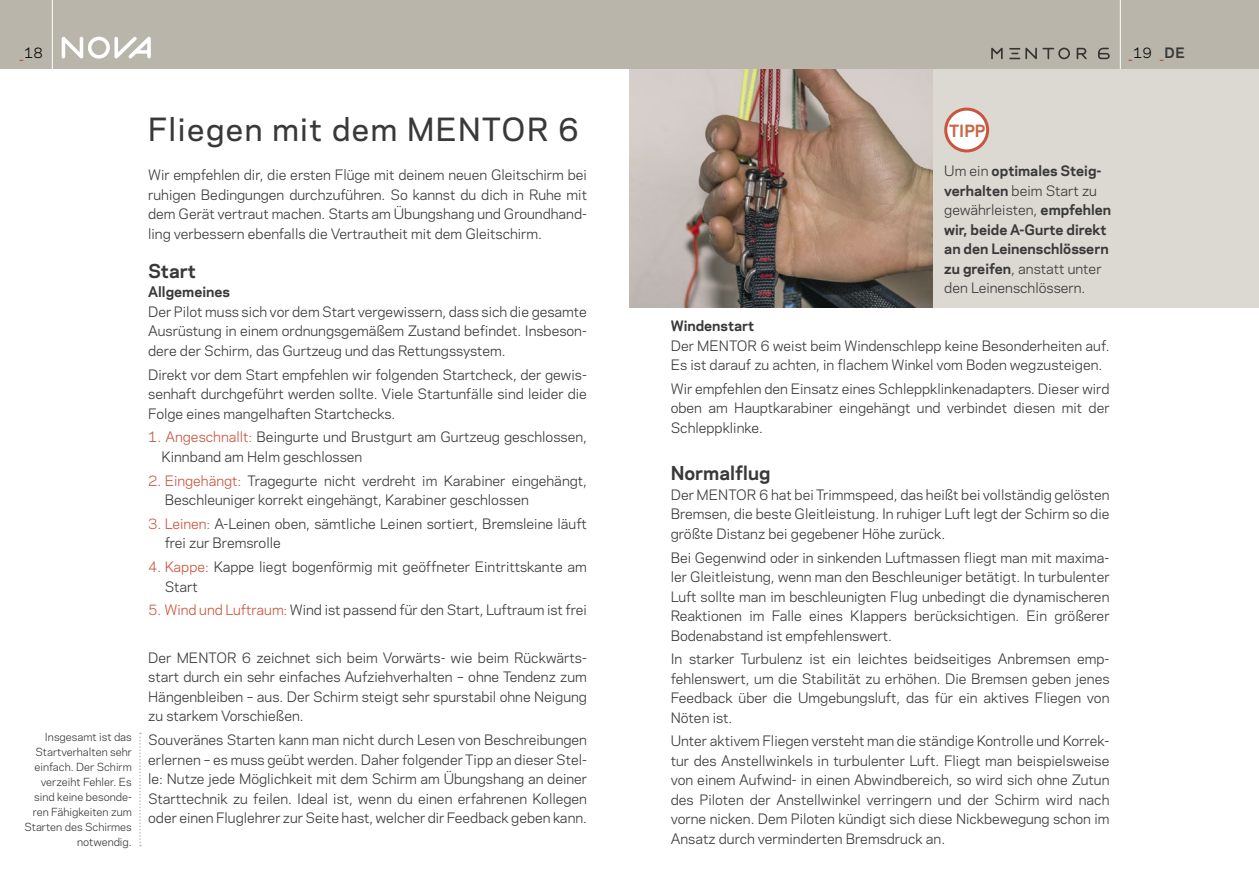
<style>
.page{position:relative;width:1259px;height:893px;background:#fff}
.page>*{position:absolute;margin:0;border:0;box-sizing:border-box;transform-origin:0 0}
.t1{font:500 30px "Galaxie Polaris";letter-spacing:.05em;color:#393939}
.t2{font:700 18px "Galaxie Polaris";color:#393939}
.t3{font:700 15.9px "Galaxie Polaris";color:#cc6246}
.t4{font:13.5px/19.5px "Galaxie Polaris";color:#393939;text-align:justify}
.t5{font:700 13.5px/19.5px "Galaxie Polaris";color:#393939}
.t6{font:13.5px "Galaxie Polaris";color:#c1212c}
.t7{font:13.5px "Galaxie Polaris";color:#000}
.t8{font:10.5px/15px "Galaxie Polaris";color:#393939;text-align:right}
.s1{color:#c1212c}
.s2{color:#000}
.s3{font-weight:700;color:#393939}
.s4{color:#c9553f}
.s5{font-weight:400}
</style>
<div class="page">
<div style="left:0;top:0;width:1259px;height:69px;background:#bab5ab"></div>
<hr style="left:1120px;top:0;width:1px;height:69px;background:#fff">
<hr style="left:52px;top:0;width:1px;height:69px;background:#fff">
<svg style="left:62px;top:37px;width:89px;height:22px"></svg>
<svg style="left:991px;top:48px;width:95px;height:11px"></svg>
<svg style="left:1098px;top:48px;width:11px;height:11px"></svg>
<div style="left:925px;top:69px;width:334px;height:239px;background:#dcd9d2"></div>
<img style="left:629px;top:69px;width:303px;height:239px">
<svg style="left:139px;top:733px;width:2px;height:113px"></svg>
<div style="left:945px;top:109px;width:42px;height:42px;background:#fff;border-radius:50%"></div>
<div style="left:944px;top:108px;width:45px;height:44px;border:3px solid #c9553f;border-radius:50%"></div>
<p class="t7" style="left:19px;top:43px;width:25px"><span class="s1">_</span>18</p>
<p class="t6" style="left:1128px;top:43px;width:58px">_<span class="s2">19</span> _<span class="s3">DE</span></p>
<p class="t8" style="left:25px;top:729px;width:109px">Insgesamt ist das<br>Startverhalten sehr einfach. Der Schirm verzeiht Fehler. Es sind keine besonde&shy;ren Fähigkeiten zum<br>Starten des Schirmes notwendig.</p>
<h1 class="t1" style="left:148px;top:107px;width:432px">Fliegen mit dem MENTOR 6</h1>
<p class="t4" style="left:148px;top:165px;width:440px">Wir empfehlen dir, die ersten Flüge mit deinem neuen Gleitschirm bei ruhigen Bedingungen durchzuführen. So kannst du dich in Ruhe mit dem Gerät vertraut machen. Starts am Übungshang und Groundhand&shy;ling verbessern ebenfalls die Vertrautheit mit dem Gleitschirm.</p>
<h2 class="t2" style="left:148px;top:257px;width:49px">Start</h2>
<p class="t5" style="left:148px;top:282px;width:83px">Allgemeines</p>
<p class="t4" style="left:148px;top:301px;width:440px">Der Pilot muss sich vor dem Start vergewissern, dass sich die gesamte Ausrüstung in einem ordnungsgemäßem Zustand befindet. Insbeson&shy;dere der Schirm, das Gurtzeug und das Rettungssystem.</p>
<p class="t4" style="left:148px;top:364px;width:440px">Direkt vor dem Start empfehlen wir folgenden Startcheck, der gewis&shy;senhaft durchgeführt werden sollte. Viele Startunfälle sind leider die Folge eines mangelhaften Startchecks.</p>
<p class="t4" style="left:161px;top:427px;width:427px;text-indent:-13px"><span class="s4">1. Angeschnallt:</span> Beingurte und Brustgurt am Gurtzeug geschlossen,<br>Kinnband am Helm geschlossen</p>
<p class="t4" style="left:165px;top:470px;width:424px;text-indent:-16px"><span class="s4">2. Eingehängt:</span> Tragegurte nicht verdreht im Karabiner eingehängt,<br>Beschleuniger korrekt eingehängt, Karabiner geschlossen</p>
<p class="t4" style="left:165px;top:513px;width:424px;text-indent:-16px"><span class="s4">3. Leinen:</span> A-Leinen oben, sämtliche Leinen sortiert, Bremsleine läuft frei zur Bremsrolle</p>
<p class="t4" style="left:165px;top:556px;width:424px;text-indent:-16px"><span class="s4">4. Kappe:</span> Kappe liegt bogenförmig mit geöffneter Eintrittskante am<br>Start</p>
<p class="t4" style="left:148px;top:600px;width:440px"><span class="s4">5. Wind und Luftraum:</span> Wind ist passend für den Start, Luftraum ist frei</p>
<p class="t4" style="left:148px;top:647px;width:440px">Der MENTOR 6 zeichnet sich beim Vorwärts- wie beim Rückwärts&shy;start durch ein sehr einfaches Aufziehverhalten – ohne Tendenz zum Hängenbleiben – aus. Der Schirm steigt sehr spurstabil ohne Neigung zu starkem Vorschießen.</p>
<p class="t4" style="left:148px;top:729px;width:440px">Souveränes Starten kann man nicht durch Lesen von Beschreibungen erlernen – es muss geübt werden. Daher folgender Tipp an dieser Stel&shy;le: Nutze jede Möglichkeit mit dem Schirm am Übungshang an deiner Starttechnik zu feilen. Ideal ist, wenn du einen erfahrenen Kollegen oder einen Fluglehrer zur Seite hast, welcher dir Feedback geben kann.</p>
<p class="t3" style="left:949px;top:119px;width:38px">TIPP</p>
<p class="t5" style="left:944px;top:160px;width:168px"><span class="s5">Um ein</span> optimales Steig&shy;verhalten <span class="s5">beim Start zu gewährleisten,</span> empfehlen wir, beide A-Gurte direkt an den Leinenschlössern zu greifen<span class="s5">, anstatt unter den Leinenschlössern.</span></p>
<p class="t5" style="left:670px;top:315px;width:85px">Windenstart</p>
<p class="t4" style="left:670px;top:335px;width:440px">Der MENTOR 6 weist beim Windenschlepp keine Besonderheiten auf.<br>Es ist darauf zu achten, in flachem Winkel vom Boden wegzusteigen.</p>
<p class="t4" style="left:670px;top:378px;width:440px">Wir empfehlen den Einsatz eines Schleppklinkenadapters. Dieser wird oben am Hauptkarabiner eingehängt und verbindet diesen mit der Schleppklinke.</p>
<h2 class="t2" style="left:670px;top:460px;width:101px">Normalflug</h2>
<p class="t4" style="left:670px;top:484px;width:440px">Der MENTOR 6 hat bei Trimmspeed, das heißt bei vollständig gelösten Bremsen, die beste Gleitleistung. In ruhiger Luft legt der Schirm so die größte Distanz bei gegebener Höhe zurück.</p>
<p class="t4" style="left:670px;top:547px;width:440px">Bei Gegenwind oder in sinkenden Luftmassen fliegt man mit maxima&shy;ler Gleitleistung, wenn man den Beschleuniger betätigt. In turbulenter Luft sollte man im beschleunigten Flug unbedingt die dynamischeren Reaktionen im Falle eines Klappers berücksichtigen. Ein größerer Bodenabstand ist empfehlenswert.</p>
<p class="t4" style="left:670px;top:649px;width:440px">In starker Turbulenz ist ein leichtes beidseitiges Anbremsen emp&shy;fehlenswert, um die Stabilität zu erhöhen. Die Bremsen geben jenes Feedback über die Umgebungsluft, das für ein aktives Fliegen von Nöten ist.</p>
<p class="t4" style="left:670px;top:731px;width:440px">Unter aktivem Fliegen versteht man die ständige Kontrolle und Korrek&shy;tur des Anstellwinkels in turbulenter Luft. Fliegt man beispielsweise von einem Aufwind- in einen Abwindbereich, so wird sich ohne Zutun des Piloten der Anstellwinkel verringern und der Schirm wird nach vorne nicken. Dem Piloten kündigt sich diese Nickbewegung schon im Ansatz durch verminderten Bremsdruck an.</p>
</div>
